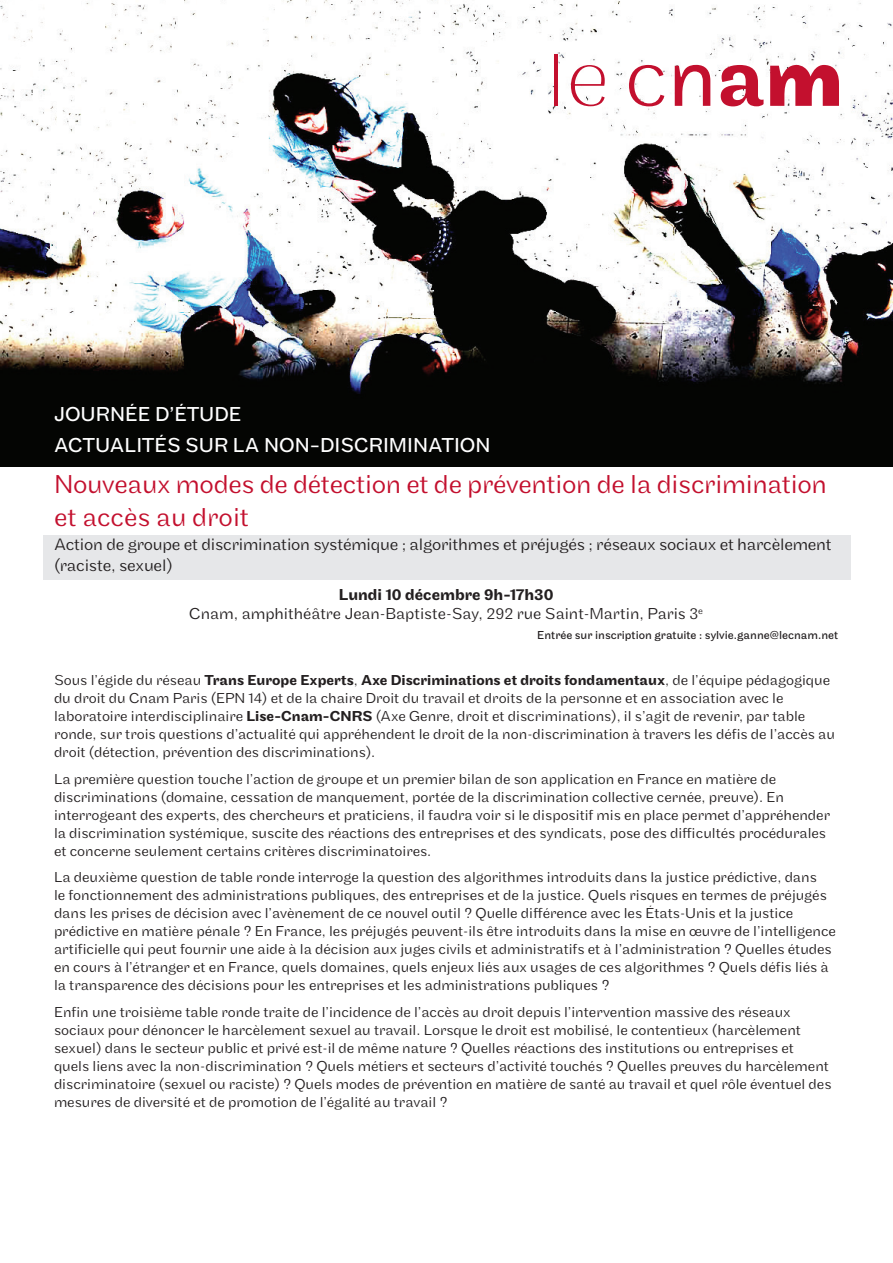
<style>
.page{position:relative;width:893px;height:1263px;background:#fff}
.page>*{position:absolute;margin:0;border:0;box-sizing:border-box;transform-origin:0 0}
.t1{font:300 27px "Maple";letter-spacing:-.01em;color:#c3102e}
.t2{font:21px "Maple";color:#fff}
.t3{font:300 17.25px/20.7px "Maple";letter-spacing:-.01em;color:#231f20}
.t4{font:300 16.5px "Maple";color:#231f20}
.t5{font:500 16.5px "Maple";color:#231f20}
.t6{font:300 15px/18px "Maple";color:#231f20}
.t7{font:12px "Maple";color:#231f20}
.s1{font-weight:500}
</style>
<div class="page">
<img style="left:1px;top:0;width:892px;height:466px">
<svg style="left:571px;top:65px;width:34px;height:41px"></svg>
<hr style="left:555px;top:54px;width:3px;height:52px;background:#c3102e">
<svg style="left:629px;top:65px;width:35px;height:41px"></svg>
<svg style="left:675px;top:65px;width:35px;height:41px"></svg>
<svg style="left:770px;top:65px;width:69px;height:41px"></svg>
<svg style="left:721px;top:65px;width:42px;height:41px"></svg>
<div style="left:44px;top:535px;width:807px;height:44px;background:#e6e7e9"></div>
<p class="t2" style="left:54px;top:402px;width:189px">JOURNÉE D’ÉTUDE</p>
<p class="t2" style="left:54px;top:433px;width:438px">ACTUALITÉS SUR LA NON-DISCRIMINATION</p>
<p class="t1" style="left:54px;top:469px;width:774px">Nouveaux modes de détection et de prévention de la discrimination</p>
<p class="t1" style="left:54px;top:501px;width:197px">et accès au droit</p>
<p class="t3" style="left:54px;top:534px;width:779px">Action de groupe et discrimination systémique ; algorithmes et préjugés ; réseaux sociaux et harcèlement (raciste, sexuel)</p>
<p class="t5" style="left:339px;top:584px;width:216px">Lundi 10 décembre 9h-17h30</p>
<p class="t4" style="left:189px;top:604px;width:515px">Cnam, amphithéâtre Jean-Baptiste-Say, 292 rue Saint-Martin, Paris 3<sup>e</sup></p>
<p class="t7" style="left:537px;top:628px;width:303px">Entrée sur inscription gratuite : sylvie.ganne@lecnam.net</p>
<p class="t6" style="left:54px;top:671px;width:782px">Sous l’égide du réseau <span class="s1">Trans Europe Experts</span>, <span class="s1">Axe Discriminations et droits fondamentaux</span>, de l’équipe pédagogique du droit du Cnam Paris (EPN 14) et de la chaire Droit du travail et droits de la personne et en association avec le laboratoire interdisciplinaire <span class="s1">Lise-Cnam-CNRS</span> (Axe Genre, droit et discriminations), il s’agit de revenir, par table ronde, sur trois questions d’actualité qui appréhendent le droit de la non-discrimination à travers les défis de l’accès au droit (détection, prévention des discriminations).</p>
<p class="t6" style="left:54px;top:770px;width:777px">La première question touche l’action de groupe et un premier bilan de son application en France en matière de discriminations (domaine, cessation de manquement, portée de la discrimination collective cernée, preuve). En interrogeant des experts, des chercheurs et praticiens, il faudra voir si le dispositif mis en place permet d’appréhender la discrimination systémique, suscite des réactions des entreprises et des syndicats, pose des difficultés procédurales et concerne seulement certains critères discriminatoires.</p>
<p class="t6" style="left:54px;top:868px;width:783px">La deuxième question de table ronde interroge la question des algorithmes introduits dans la justice prédictive, dans<br>le fonctionnement des administrations publiques, des entreprises et de la justice. Quels risques en termes de préjugés dans les prises de décision avec l’avènement de ce nouvel outil ? Quelle différence avec les États-Unis et la justice prédictive en matière pénale ? En France, les préjugés peuvent-ils être introduits dans la mise en œuvre de l’intelligence artificielle qui peut fournir une aide à la décision aux juges civils et administratifs et à l’administration ? Quelles études en cours à l’étranger et en France, quels domaines, quels enjeux liés aux usages de ces algorithmes ? Quels défis liés à la transparence des décisions pour les entreprises et les administrations publiques ?</p>
<p class="t6" style="left:54px;top:1003px;width:779px">Enfin une troisième table ronde traite de l’incidence de l’accès au droit depuis l’intervention massive des réseaux sociaux pour dénoncer le harcèlement sexuel au travail. Lorsque le droit est mobilisé, le contentieux (harcèlement sexuel) dans le secteur public et privé est-il de même nature ? Quelles réactions des institutions ou entreprises et quels liens avec la non-discrimination ? Quels métiers et secteurs d’activité touchés ? Quelles preuves du harcèlement discriminatoire (sexuel ou raciste) ? Quels modes de prévention en matière de santé au travail et quel rôle éventuel des mesures de diversité et de promotion de l’égalité au travail ?</p>
</div>
